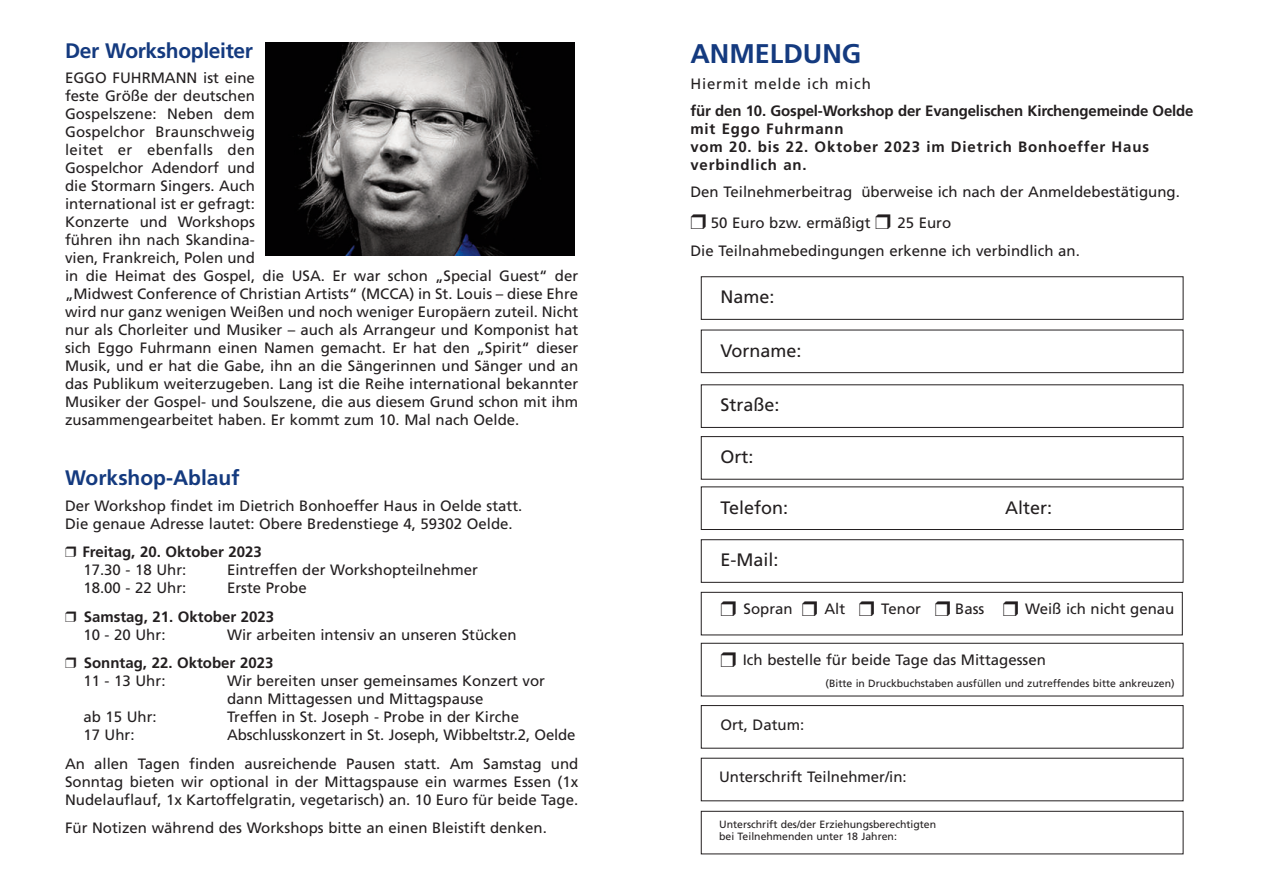
<style>
.page{position:relative;width:1263px;height:893px;background:#fff}
.page>*{position:absolute;margin:0;border:0;box-sizing:border-box;transform-origin:0 0}
.t1{font:700 27px "Frutiger";color:#143a7f}
.t2{font:700 21px "Frutiger";letter-spacing:-.015em;color:#143a7f}
.t3{font:18px "Frutiger";color:#231f20}
.t4{font:15px/18px "Frutiger";color:#231f20}
.t5{font:700 15px/18px "Frutiger";letter-spacing:.055em;color:#231f20}
.t6{font:700 15px/17.9px "Frutiger";color:#231f20}
.t7{font:15px "Frutiger";letter-spacing:.055em;color:#231f20}
.t8{font:10.5px/12.6px "Frutiger";color:#231f20}
.s1{font-weight:400}
.s2{font-weight:700}
</style>
<div class="page">
<img style="left:265px;top:43px;width:309px;height:213px">
<div style="left:701px;top:276px;width:482px;height:44px;border:1px solid #231f20"></div>
<div style="left:701px;top:330px;width:482px;height:43px;border:1px solid #231f20"></div>
<div style="left:701px;top:436px;width:482px;height:44px;border:1px solid #231f20"></div>
<div style="left:701px;top:486px;width:482px;height:44px;border:1px solid #231f20"></div>
<div style="left:701px;top:384px;width:482px;height:44px;border:1px solid #231f20"></div>
<div style="left:701px;top:539px;width:482px;height:44px;border:1px solid #231f20"></div>
<div style="left:701px;top:811px;width:482px;height:43px;border:1px solid #231f20"></div>
<div style="left:701px;top:643px;width:482px;height:53px;border:1px solid #231f20"></div>
<div style="left:701px;top:705px;width:482px;height:44px;border:1px solid #231f20"></div>
<div style="left:701px;top:592px;width:482px;height:43px;border:1px solid #231f20"></div>
<h2 class="t2" style="left:65px;top:42px;width:189px">Der Workshopleiter</h2>
<p class="t4" style="left:65px;top:70px;width:515px">EGGO FUHRMANN ist eine<br>feste Größe der deutschen<br>Gospelszene: Neben dem<br>Gospelchor Braunschweig<br>leitet er ebenfalls den<br>Gospelchor Adendorf und<br>die Stormarn Singers. Auch<br>international ist er gefragt:<br>Konzerte und Workshops<br>führen ihn nach Skandina-<br>vien, Frankreich, Polen und<br>in die Heimat des Gospel, die USA. Er war schon „Special Guest“ der „Midwest Conference of Christian Artists“ (MCCA) in St. Louis – diese Ehre wird nur ganz wenigen Weißen und noch weniger Europäern zuteil. Nicht nur als Chorleiter und Musiker – auch als Arrangeur und Komponist hat sich Eggo Fuhrmann einen Namen gemacht. Er hat den „Spirit“ dieser Musik, und er hat die Gabe, ihn an die Sängerinnen und Sänger und an das Publikum weiterzugeben. Lang ist die Reihe international bekannter Musiker der Gospel- und Soulszene, die aus diesem Grund schon mit ihm zusammengearbeitet haben. Er kommt zum 10. Mal nach Oelde.</p>
<h2 class="t2" style="left:65px;top:469px;width:176px">Workshop-Ablauf</h2>
<p class="t4" style="left:65px;top:497px;width:459px">Der Workshop findet im Dietrich Bonhoeffer Haus in Oelde statt.<br>Die genaue Adresse lautet: Obere Bredenstiege 4, 59302 Oelde.</p>
<p class="t6" style="left:83px;top:544px;width:180px;text-indent:-18px">❒ Freitag, 20. Oktober 2023<br><span class="s1">17.30 - 18 Uhr:</span></p>
<p class="t4" style="left:227px;top:562px;width:253px">Eintreffen der Workshopteilnehmer</p>
<p class="t6" style="left:65px;top:575px;width:243px;line-height:28.7px;text-indent:162px"><span class="s1">Erste Probe </span>❒ Samstag, 21. Oktober 2023</p>
<p class="t4" style="left:83px;top:626px;width:84px">10 - 20 Uhr:</p>
<p class="t4" style="left:83px;top:580px;width:104px">18.00 - 22 Uhr:</p>
<p class="t4" style="left:65px;top:621px;width:453px;line-height:28.7px;text-indent:162px">Wir arbeiten intensiv an unseren Stücken ❒ <span class="s2">Sonntag, 22. Oktober 2023</span></p>
<p class="t4" style="left:83px;top:673px;width:84px">11 - 13 Uhr:</p>
<p class="t4" style="left:227px;top:673px;width:320px">Wir bereiten unser gemeinsames Konzert vor dann Mittagessen und Mittagspause</p>
<p class="t4" style="left:83px;top:709px;width:75px">ab 15 Uhr:</p>
<p class="t4" style="left:227px;top:709px;width:294px">Treffen in St. Joseph - Probe in der Kirche</p>
<p class="t4" style="left:83px;top:727px;width:53px">17 Uhr:</p>
<p class="t4" style="left:65px;top:722px;width:515px;line-height:28.5px;text-align:right">Abschlusskonzert in St. Joseph, Wibbeltstr.2, Oelde<br>An allen Tagen finden ausreichende Pausen statt. Am Samstag und</p>
<p class="t4" style="left:65px;top:773px;width:515px">Sonntag bieten wir optional in der Mittagspause ein warmes Essen (1x<br>Nudelauflauf, 1x Kartoffelgratin, vegetarisch) an. 10 Euro für beide Tage.</p>
<p class="t4" style="left:65px;top:820px;width:483px">Für Notizen während des Workshops bitte an einen Bleistift denken.</p>
<h1 class="t1" style="left:690px;top:42px;width:172px">ANMELDUNG</h1>
<p class="t7" style="left:690px;top:78px;width:182px">Hiermit melde ich mich</p>
<p class="t5" style="left:690px;top:103px;width:505px">für den 10. Gospel-Workshop der Evangelischen Kirchengemeinde Oelde mit Eggo Fuhrmann<br>vom 20. bis 22. Oktober 2023 im Dietrich Bonhoeffer Haus verbindlich an.</p>
<p class="t4" style="left:690px;top:178px;width:491px;line-height:30.2px">Den Teilnehmerbeitrag überweise ich nach der Anmeldebestätigung. ❒ 50 Euro bzw. ermäßigt ❒ 25 Euro</p>
<p class="t4" style="left:690px;top:243px;width:391px">Die Teilnahmebedingungen erkenne ich verbindlich an.</p>
<p class="t3" style="left:720px;top:290px;width:56px">Name:</p>
<p class="t3" style="left:720px;top:343px;width:83px">Vorname:</p>
<p class="t3" style="left:720px;top:398px;width:61px">Straße:</p>
<p class="t3" style="left:720px;top:449px;width:35px">Ort:</p>
<p class="t3" style="left:720px;top:501px;width:69px">Telefon:</p>
<p class="t3" style="left:720px;top:552px;width:60px">E-Mail:</p>
<p class="t3" style="left:1005px;top:501px;width:49px">Alter:</p>
<p class="t4" style="left:720px;top:601px;width:455px">❒ Sopran ❒ Alt ❒ Tenor ❒ Bass ❒ Weiß ich nicht genau</p>
<p class="t4" style="left:720px;top:652px;width:327px">❒ Ich bestelle für beide Tage das Mittagessen</p>
<p class="t8" style="left:826px;top:678px;width:351px">(Bitte in Druckbuchstaben ausfüllen und zutreffendes bitte ankreuzen)</p>
<p class="t4" style="left:720px;top:717px;width:85px">Ort, Datum:</p>
<p class="t4" style="left:719px;top:769px;width:189px">Unterschrift Teilnehmer/in:</p>
<p class="t8" style="left:719px;top:818px;width:219px">Unterschrift des/der Erziehungsberechtigten bei Teilnehmenden unter 18 Jahren:</p>
</div>
